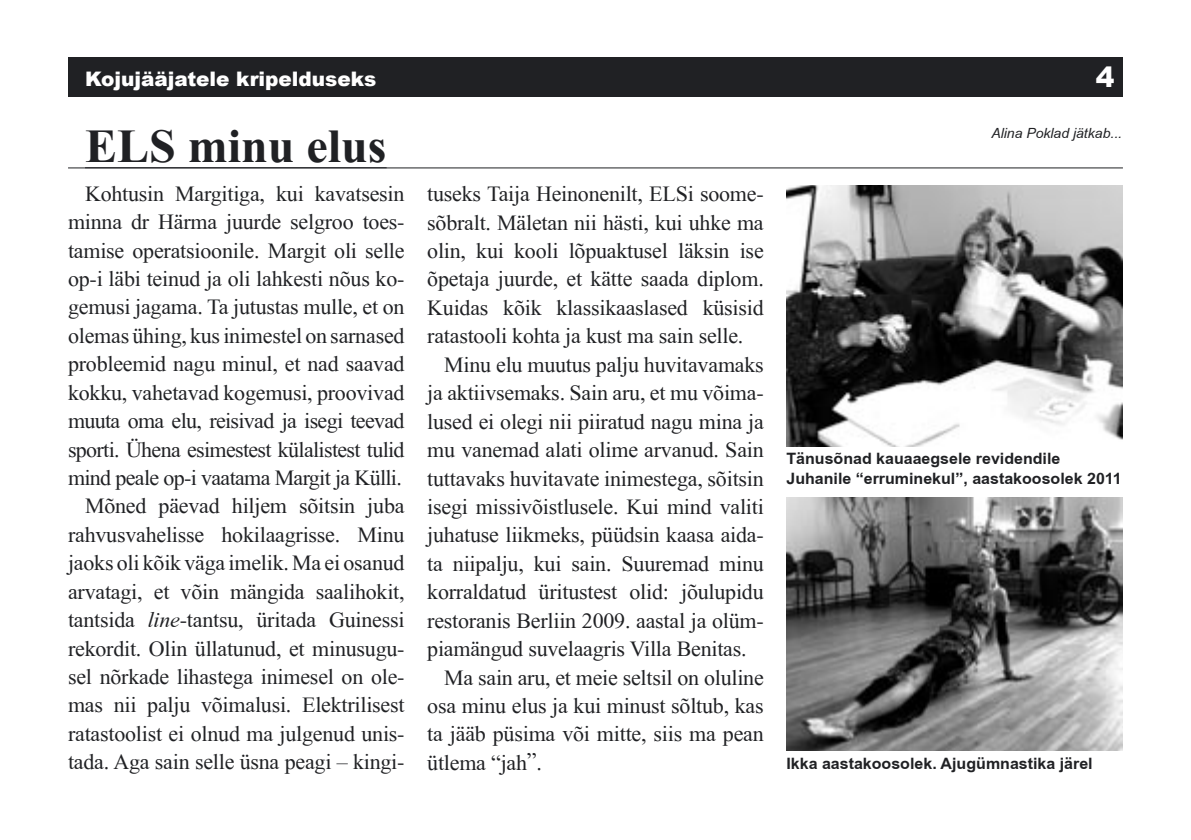
<style>
.page{position:relative;width:1191px;height:840px;background:#fff}
.page>*{position:absolute;margin:0;border:0;box-sizing:border-box;transform-origin:0 0}
.Esimene_peal{font:700 48px "EE Times New Roman";color:#202124}
.Põhitekst{font:900 28px "Arial";color:#fff}
.Põhitekst-2{font:22px/28.4px "EE Times New Roman";letter-spacing:-.01em;color:#202124;text-align:justify}
.Rubriik_vasak{font:900 20px "Arial";color:#fff}
.Pildiallkiri{font:700 16px/19.2px "EE Arial";color:#202124}
.Pildi_autor{font:italic 14px "EE Arial";color:#202124}
.s1{font-style:italic}
</style>
<div class="page">
<div style="left:68px;top:57px;width:1055px;height:39px;background:#202124"></div>
<hr style="left:68px;top:167px;width:1055px;height:1px;background:#202124">
<img style="left:786px;top:185px;width:337px;height:261px">
<img style="left:786px;top:497px;width:337px;height:252px">
<p class="Rubriik_vasak" style="left:85px;top:64px;width:293px">Kojujääjatele kripelduseks</p>
<p class="Põhitekst" style="left:1095px;top:56px;width:20px">4</p>
<p class="Esimene_peal" style="left:85px;top:118px;width:303px">ELS minu elus</p>
<p class="Pildi_autor" style="left:991px;top:126px;width:132px">Alina Poklad jätkab...</p>
<p class="Põhitekst-2" style="left:68px;top:179px;width:338px;text-indent:17px">Kohtusin Margitiga, kui kavatsesin minna dr Härma juurde selgroo toes&shy;tamise operatsioonile. Margit oli selle op-i läbi teinud ja oli lahkesti nõus ko&shy;gemusi jagama. Ta jutustas mulle, et on olemas ühing, kus inimestel on sarnased probleemid nagu minul, et nad saavad kokku, vahetavad kogemusi, proovivad muuta oma elu, reisivad ja isegi teevad sporti. Ühena esimestest külalistest tulid mind peale op-i vaatama Margit ja Külli.</p>
<p class="Põhitekst-2" style="left:68px;top:491px;width:338px;text-indent:17px">Mõned päevad hiljem sõitsin juba rahvusvahelisse hokilaagrisse. Minu jaoks oli kõik väga imelik. Ma ei osanud arvatagi, et võin mängida saalihokit, tantsida <span class="s1">line</span>-tantsu, üritada Guinessi rekordit. Olin üllatunud, et minusugu&shy;sel nõrkade lihastega inimesel on ole&shy;mas nii palju võimalusi. Elektrilisest ratastoolist ei olnud ma julgenud unis&shy;tada. Aga sain selle üsna peagi – kingi-</p>
<p class="Põhitekst-2" style="left:427px;top:179px;width:338px">tuseks Taija Heinonenilt, ELSi soome&shy;sõbralt. Mäletan nii hästi, kui uhke ma olin, kui kooli lõpuaktusel läksin ise õpetaja juurde, et kätte saada diplom.<br>Kuidas kõik klassikaaslased küsisid ratastooli kohta ja kust ma sain selle.</p>
<p class="Põhitekst-2" style="left:427px;top:350px;width:338px;text-indent:17px">Minu elu muutus palju huvitavamaks ja aktiivsemaks. Sain aru, et mu võima&shy;lused ei olegi nii piiratud nagu mina ja mu vanemad alati olime arvanud. Sain tuttavaks huvitavate inimestega, sõitsin isegi missivõistlusele. Kui mind valiti juhatuse liikmeks, püüdsin kaasa aida&shy;ta niipalju, kui sain. Suuremad minu korraldatud üritustest olid: jõulupidu restoranis Berliin 2009. aastal ja olüm&shy;piamängud suvelaagris Villa Benitas.</p>
<p class="Põhitekst-2" style="left:427px;top:662px;width:338px;text-indent:17px">Ma sain aru, et meie seltsil on oluline osa minu elus ja kui minust sõltub, kas ta jääb püsima või mitte, siis ma pean ütlema “jah”.</p>
<p class="Pildiallkiri" style="left:786px;top:449px;width:337px">Tänusõnad kauaaegsele revidendile<br>Juhanile “erruminekul”, aastakoosolek 2011</p>
<p class="Pildiallkiri" style="left:786px;top:753px;width:308px">Ikka aastakoosolek. Ajugümnastika järel</p>
</div>
